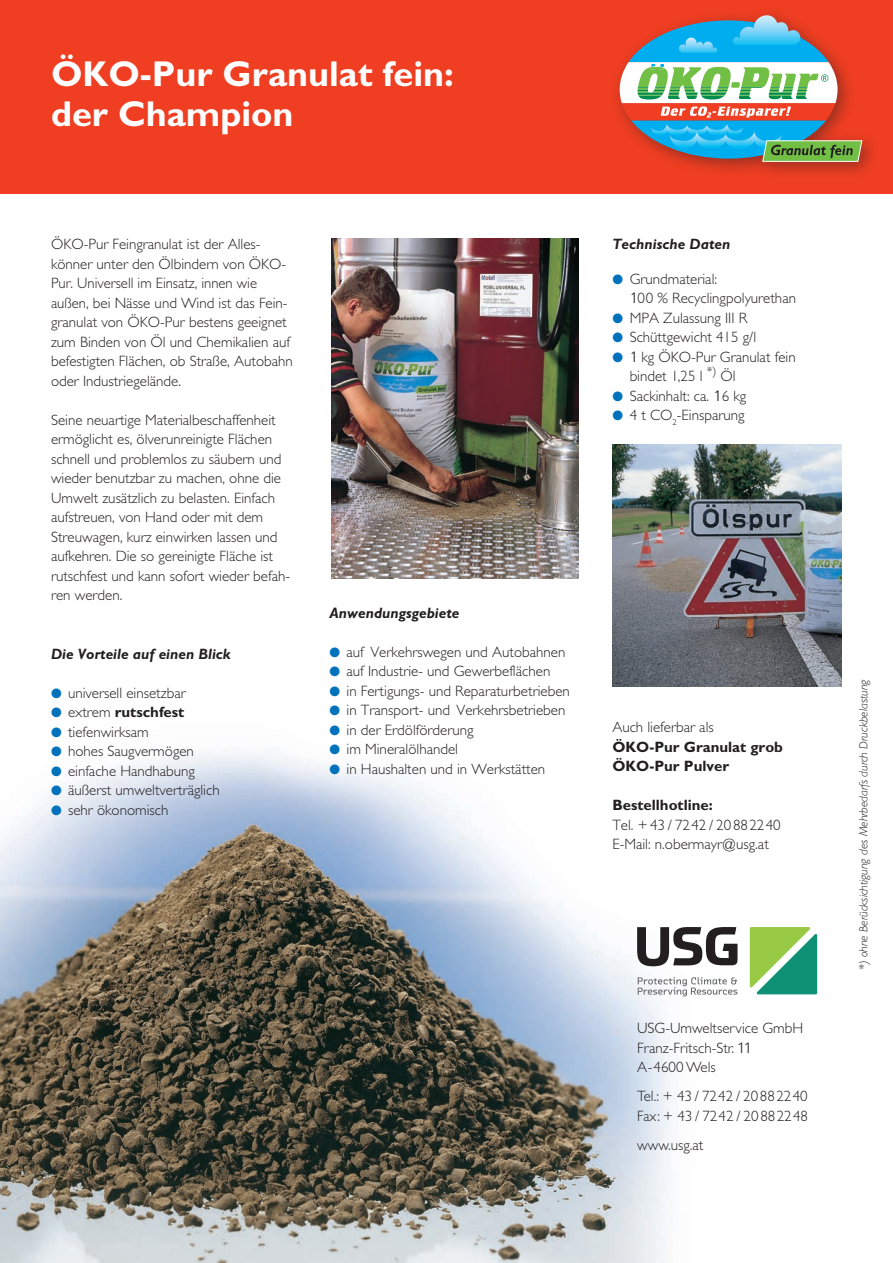
<style>
.page{position:relative;width:893px;height:1263px;background:#fff}
.page>*{position:absolute;margin:0;border:0;box-sizing:border-box;transform-origin:0 0}
.t1{font:700 36px/40.5px "Gill Sans";color:#fff}
.t2{font:300 15px/19.5px "Gill Sans";color:#231f20}
.t3{font:700 15px/19.5px "Gill Sans";color:#231f20}
.t4{font:italic 700 15px "Gill Sans";color:#231f20}
.t5{font:italic 300 12px "Gill Sans";color:#231f20}
.s1{color:#0072bc}
.s2{font-weight:300}
.s3{font-family:"Frutiger"}
.s4{font-family:"Univers"}
</style>
<div class="page">
<div style="left:0;top:0;width:893px;height:194px;background:#ef3e22"></div>
<div style="left:610px;top:6px;width:270px;height:174px;background:#231f20;opacity:.45"></div>
<svg style="left:620px;top:15px;width:242px;height:147px"></svg>
<img style="left:0;top:686px;width:744px;height:577px">
<img style="left:332px;top:238px;width:246px;height:340px">
<img style="left:612px;top:444px;width:230px;height:242px">
<svg style="left:750px;top:927px;width:67px;height:67px;background:#6db974"></svg>
<svg style="left:638px;top:977px;width:99px;height:19px"></svg>
<svg style="left:637px;top:927px;width:100px;height:39px"></svg>
<h1 class="t1" style="left:51px;top:53px;width:404px">ÖKO-Pur Granulat fein: der Champion</h1>
<p class="t2" style="left:51px;top:235px;width:243px">ÖKO-Pur Feingranulat ist der Alles&shy;könner unter den Ölbindern von ÖKO-Pur. Universell im Einsatz, innen wie außen, bei Nässe und Wind ist das Fein&shy;granulat von ÖKO-Pur bestens geeignet zum Binden von Öl und Chemikalien auf befestigten Flächen, ob Straße, Autobahn oder Industriegelände.</p>
<p class="t2" style="left:51px;top:410px;width:241px">Seine neuartige Materialbeschaffenheit ermöglicht es, ölverunreinigte Flächen schnell und problemlos zu säubern und wieder benutzbar zu machen, ohne die Umwelt zusätzlich zu belasten. Einfach aufstreuen, von Hand oder mit dem Streuwagen, kurz einwirken lassen und aufkehren. Die so gereinigte Fläche ist rutschfest und kann sofort wieder befah&shy;ren werden.</p>
<p class="t4" style="left:51px;top:645px;width:181px">Die Vorteile auf einen Blick</p>
<p class="t2" style="left:51px;top:683px;width:136px"><span class="s1">●</span> universell einsetzbar</p>
<p class="t3" style="left:51px;top:703px;width:135px"><span class="s1">●</span> <span class="s2">extrem</span> rutschfest</p>
<p class="t2" style="left:51px;top:722px;width:99px"><span class="s1">●</span> tiefenwirksam</p>
<p class="t2" style="left:51px;top:742px;width:144px"><span class="s1">●</span> hohes Saugvermögen</p>
<p class="t2" style="left:51px;top:761px;width:146px"><span class="s1">●</span> einfache Handhabung</p>
<p class="t2" style="left:51px;top:781px;width:170px"><span class="s1">●</span> äußerst umweltverträglich</p>
<p class="t2" style="left:51px;top:800px;width:119px"><span class="s1">●</span> sehr ökonomisch</p>
<p class="t4" style="left:330px;top:604px;width:131px">Anwendungsgebiete</p>
<p class="t2" style="left:330px;top:642px;width:237px"><span class="s1">●</span> auf Verkehrswegen und Autobahnen</p>
<p class="t2" style="left:330px;top:662px;width:222px"><span class="s1">●</span> auf Industrie- und Gewerbeflächen</p>
<p class="t2" style="left:330px;top:681px;width:242px"><span class="s1">●</span> in Fertigungs- und Reparaturbetrieben</p>
<p class="t2" style="left:330px;top:701px;width:237px"><span class="s1">●</span> in Transport- und Verkehrsbetrieben</p>
<p class="t2" style="left:330px;top:720px;width:145px"><span class="s1">●</span> in der Erdölförderung</p>
<p class="t2" style="left:330px;top:740px;width:130px"><span class="s1">●</span> im Mineralölhandel</p>
<p class="t2" style="left:330px;top:759px;width:217px"><span class="s1">●</span> in Haushalten und in Werkstätten</p>
<p class="t4" style="left:612px;top:236px;width:120px">Technische Daten</p>
<p class="t2" style="left:630px;top:269px;width:168px;text-indent:-17px"><span class="s1">●</span> Grundmaterial:<br><span class="s3">1</span>00 % Recyclingpolyurethan</p>
<p class="t2" style="left:612px;top:308px;width:136px"><span class="s1">●</span> MPA Zulassung III R</p>
<p class="t2" style="left:612px;top:328px;width:145px"><span class="s1">●</span> Schüttgewicht 415 g/l</p>
<p class="t2" style="left:630px;top:347px;width:168px;text-indent:-17px"><span class="s1">●</span> <span class="s3">1</span> kg ÖKO-Pur Granulat fein bindet 1,25 l <sup>*)</sup> Öl</p>
<p class="t2" style="left:612px;top:386px;width:135px"><span class="s1">●</span> Sackinhalt: ca. <span class="s3">1</span>6 kg</p>
<p class="t2" style="left:612px;top:406px;width:134px"><span class="s1">●</span> 4 t CO<sub>2</sub>-Einsparung</p>
<p class="t2" style="left:612px;top:718px;width:103px">Auch lieferbar als</p>
<p class="t3" style="left:612px;top:737px;width:172px">ÖKO-Pur Granulat grob<br>ÖKO-Pur Pulver</p>
<p class="t3" style="left:612px;top:796px;width:102px">Bestellhotline:</p>
<p class="t2" style="left:612px;top:815px;width:170px">Tel. + 43 / 7242 / 20882240<br>E-Mail: n.obermayr@usg.at</p>
<p class="t2" style="left:637px;top:1018px;width:168px">USG-Umweltservice GmbH<br>Franz-Fritsch-Str. <span class="s4">11<br></span>A-4600 Wels</p>
<p class="t2" style="left:637px;top:1087px;width:172px">Tel.: + 43 / 7242 / 20882240<br>Fax: + 43 / 7242/ 20882248</p>
<p class="t2" style="left:637px;top:1135px;width:68px">www.usg.at</p>
<p class="t5" style="left:857px;top:969px;width:292px;rotate:-90deg">*) ohne Berücksichtigung des Mehrbedarfs durch Druckbelastung</p>
</div>
